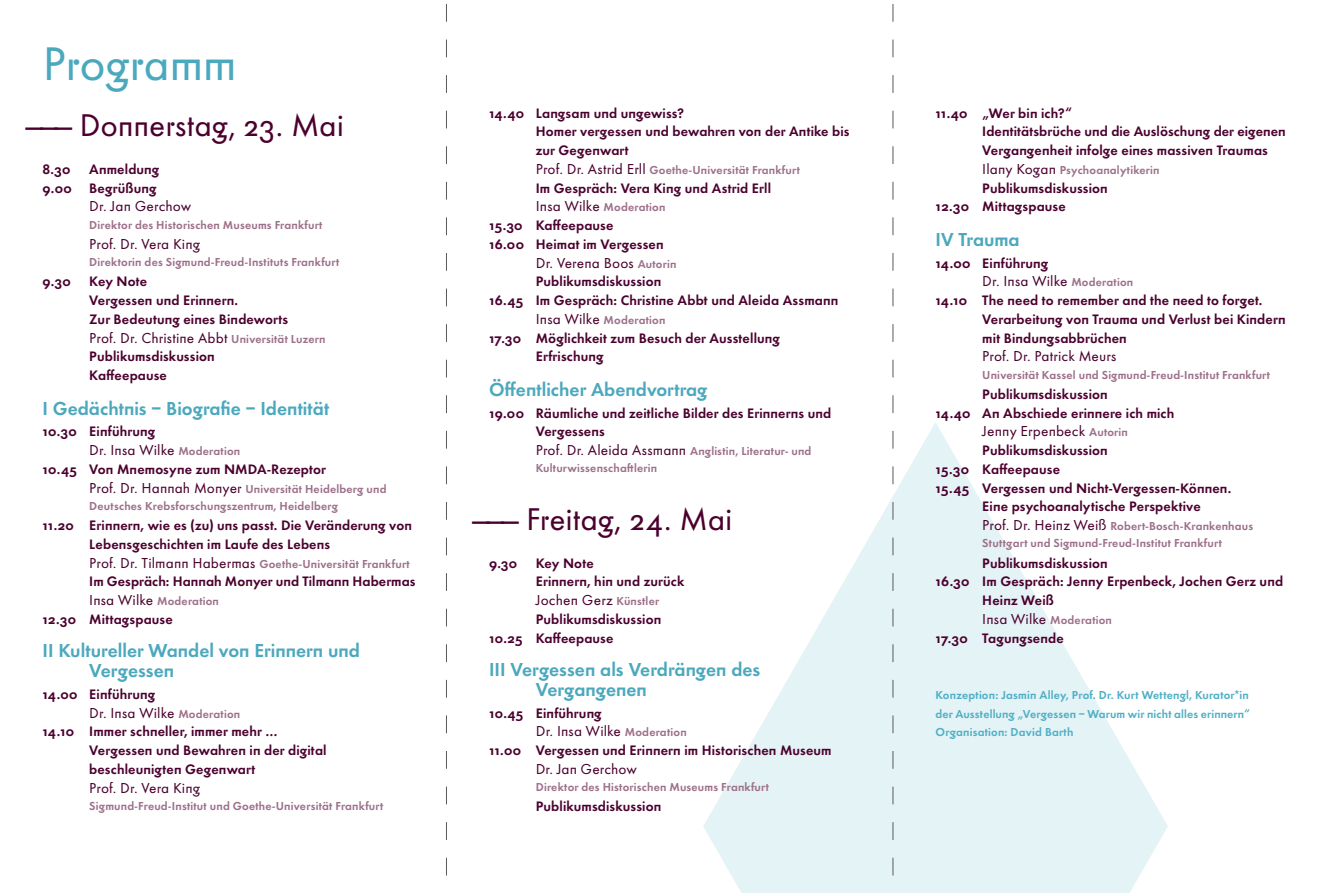
<style>
.page{position:relative;width:1331px;height:893px;background:#fff}
.page>*{position:absolute;margin:0;border:0;box-sizing:border-box;transform-origin:0 0}
.t1{font:48.9px "Futura HMF Book Os F";letter-spacing:-.005em;color:#4ba8bd}
.t2{font:32.7px "Futura HMF Book Os F";letter-spacing:-.005em;color:#4b002e}
.t3{font:19.5px/20.2px "Futura HMF Demi Bold Os F";color:#4ba8bd}
.t4{font:15px "Futura HMF Book Os F";letter-spacing:.01em;color:#4b002e}
.t5{font:14.25px/18.8px "Futura HMF Demi Bold Os F";letter-spacing:.01em;color:#4b002e}
.t6{font:12px/17.2px "Futura HMF Demi Bold Os F";letter-spacing:.015em;color:#9d708a}
.t7{font:12px/18.8px "Futura HMF Demi Bold Os F";letter-spacing:.015em;color:#4fb0c6;text-align:justify}
.s1{font-family:"Futura HMF Demi Bold Os F";font-size:12px;color:#9d708a}
.s2{font-family:"Futura HMF Book Os F";font-size:15px;color:#4b002e}
</style>
<div class="page">
<svg style="left:703px;top:422px;width:465px;height:471px;fill:#e4f3f6"></svg>
<svg style="left:446px;top:4px;width:1px;height:872px"></svg>
<svg style="left:893px;top:4px;width:1px;height:889px"></svg>
<h1 class="t1" style="left:43px;top:34px;width:196px">Programm</h1>
<h2 class="t2" style="left:26px;top:105px;width:320px">——— Donnerstag, 23. Mai</h2>
<p class="t5" style="left:43px;top:159px;width:118px;text-align:right">Anmeldung<br>9.00 Begrüßung</p>
<p class="t4" style="left:89px;top:197px;width:104px">Dr. Jan Gerchow</p>
<p class="t6" style="left:89px;top:215px;width:235px">Direktor des Historischen Museums Frankfurt</p>
<p class="t4" style="left:89px;top:235px;width:112px">Prof. Dr. Vera King</p>
<p class="t6" style="left:89px;top:253px;width:251px">Direktorin des Sigmund-Freud-Instituts Frankfurt</p>
<p class="t5" style="left:43px;top:272px;width:30px">9.30</p>
<p class="t5" style="left:89px;top:272px;width:201px">Key Note<br>Vergessen und Erinnern.<br>Zur Bedeutung eines Bindeworts</p>
<p class="t4" style="left:89px;top:328px;width:238px">Prof. Dr. Christine Abbt <span class="s1">Universität Luzern</span></p>
<p class="t5" style="left:89px;top:347px;width:127px">Publikumsdiskussion<br>Kaffeepause</p>
<h3 class="t3" style="left:43px;top:397px;width:288px">I Gedächtnis – Biografie – Identität</h3>
<p class="t5" style="left:43px;top:422px;width:114px">10.30 Einführung</p>
<p class="t4" style="left:89px;top:441px;width:152px">Dr. Insa Wilke <span class="s1">Moderation</span></p>
<p class="t5" style="left:43px;top:459px;width:285px">10.45 Von Mnemosyne zum NMDA-Rezeptor</p>
<p class="t6" style="left:89px;top:479px;width:299px"><span class="s2">Prof. Dr. Hannah Monyer</span> Universität Heidelberg und<br>Deutsches Krebsforschungszentrum, Heidelberg</p>
<p class="t5" style="left:89px;top:515px;width:324px;text-indent:-47px">11.20 Erinnern, wie es (zu) uns passt. Die Veränderung von<br>Lebensgeschichten im Laufe des Lebens</p>
<p class="t6" style="left:89px;top:554px;width:322px"><span class="s2">Prof. Dr. Tilmann Habermas</span> Goethe-Universität Frankfurt</p>
<p class="t5" style="left:89px;top:572px;width:328px">Im Gespräch: Hannah Monyer und Tilmann Habermas</p>
<p class="t6" style="left:89px;top:592px;width:131px"><span class="s2">Insa Wilke</span> Moderation</p>
<p class="t5" style="left:43px;top:609px;width:132px">12.30 Mittagspause</p>
<h3 class="t3" style="left:89px;top:639px;width:272px;text-indent:-47px">II Kultureller Wandel von Erinnern und<br>Vergessen</h3>
<p class="t5" style="left:43px;top:684px;width:114px">14.00 Einführung</p>
<p class="t4" style="left:89px;top:703px;width:152px">Dr. Insa Wilke <span class="s1">Moderation</span></p>
<p class="t5" style="left:89px;top:722px;width:239px;text-indent:-47px">14.10 Immer schneller, immer mehr …<br>Vergessen und Bewahren in der digital beschleunigten Gegenwart</p>
<p class="t4" style="left:89px;top:778px;width:112px">Prof. Dr. Vera King</p>
<p class="t6" style="left:89px;top:797px;width:295px">Sigmund-Freud-Institut und Goethe-Universität Frankfurt</p>
<p class="t5" style="left:43px;top:159px;width:29px">8.30</p>
<p class="t5" style="left:536px;top:103px;width:315px;text-indent:-47px">14.40 Langsam und ungewiss?<br>Homer vergessen und bewahren von der Antike bis zur Gegenwart</p>
<p class="t6" style="left:536px;top:161px;width:266px"><span class="s2">Prof. Dr. Astrid Erll</span> Goethe-Universität Frankfurt</p>
<p class="t5" style="left:536px;top:178px;width:237px">Im Gespräch: Vera King und Astrid Erll</p>
<p class="t6" style="left:536px;top:198px;width:131px"><span class="s2">Insa Wilke</span> Moderation</p>
<p class="t5" style="left:489px;top:215px;width:176px">15.30 Kaffeepause<br>16.00 Heimat im Vergessen</p>
<p class="t4" style="left:536px;top:253px;width:142px">Dr. Verena Boos <span class="s1">Autorin</span></p>
<p class="t5" style="left:489px;top:272px;width:351px;text-indent:47px">Publikumsdiskussion<br>16.45 Im Gespräch: Christine Abbt und Aleida Assmann</p>
<p class="t6" style="left:536px;top:311px;width:131px"><span class="s2">Insa Wilke</span> Moderation</p>
<p class="t5" style="left:536px;top:328px;width:246px;text-indent:-47px">17.30 Möglichkeit zum Besuch der Ausstellung<br>Erfrischung</p>
<h3 class="t3" style="left:489px;top:378px;width:220px">Öffentlicher Abendvortrag</h3>
<p class="t5" style="left:536px;top:403px;width:297px;text-indent:-47px">19.00 Räumliche und zeitliche Bilder des Erinnerns und<br>Vergessens</p>
<p class="t6" style="left:536px;top:442px;width:277px"><span class="s2">Prof. Dr. Aleida Assmann</span> Anglistin, Literatur- und<br>Kulturwissenschaftlerin</p>
<h2 class="t2" style="left:472px;top:499px;width:262px">——— Freitag, 24. Mai</h2>
<p class="t5" style="left:489px;top:553px;width:30px">9.30</p>
<p class="t5" style="left:536px;top:553px;width:150px">Key Note<br>Erinnern, hin und zurück</p>
<p class="t4" style="left:536px;top:591px;width:125px">Jochen Gerz <span class="s1">Künstler</span></p>
<p class="t5" style="left:489px;top:609px;width:174px;text-indent:47px">Publikumsdiskussion<br>10.25 Kaffeepause</p>
<h3 class="t3" style="left:536px;top:658px;width:226px;text-indent:-47px">III Vergessen als Verdrängen des<br>Vergangenen</h3>
<p class="t5" style="left:489px;top:703px;width:114px">10.45 Einführung</p>
<p class="t4" style="left:536px;top:722px;width:152px">Dr. Insa Wilke <span class="s1">Moderation</span></p>
<p class="t5" style="left:489px;top:740px;width:344px">11.00 Vergessen und Erinnern im Historischen Museum</p>
<p class="t4" style="left:536px;top:760px;width:103px">Dr. Jan Gerchow</p>
<p class="t6" style="left:536px;top:778px;width:235px">Direktor des Historischen Museums Frankfurt</p>
<p class="t5" style="left:536px;top:797px;width:127px">Publikumsdiskussion</p>
<p class="t5" style="left:982px;top:103px;width:305px;text-indent:-47px">11.40 „Wer bin ich?“<br>Identitätsbrüche und die Auslöschung der eigenen<br>Vergangenheit infolge eines massiven Traumas</p>
<p class="t6" style="left:982px;top:161px;width:179px"><span class="s2">Ilany Kogan</span> Psychoanalytikerin</p>
<p class="t5" style="left:935px;top:178px;width:174px;text-indent:47px">Publikumsdiskussion<br>12.30 Mittagspause</p>
<h3 class="t3" style="left:935px;top:228px;width:86px">IV Trauma</h3>
<p class="t5" style="left:935px;top:253px;width:114px">14.00 Einführung</p>
<p class="t4" style="left:982px;top:272px;width:152px">Dr. Insa Wilke <span class="s1">Moderation</span></p>
<p class="t5" style="left:982px;top:290px;width:305px;text-indent:-47px">14.10 The need to remember and the need to forget.<br>Verarbeitung von Trauma und Verlust bei Kindern mit Bindungsabbrüchen</p>
<p class="t4" style="left:982px;top:347px;width:136px">Prof. Dr. Patrick Meurs</p>
<p class="t6" style="left:982px;top:365px;width:289px">Universität Kassel und Sigmund-Freud-Institut Frankfurt</p>
<p class="t5" style="left:935px;top:384px;width:240px;text-indent:47px">Publikumsdiskussion<br>14.40 An Abschiede erinnere ich mich</p>
<p class="t4" style="left:982px;top:422px;width:147px">Jenny Erpenbeck <span class="s1">Autorin</span></p>
<p class="t5" style="left:982px;top:440px;width:127px">Publikumsdiskussion</p>
<p class="t5" style="left:935px;top:459px;width:126px">15.30 Kaffeepause</p>
<p class="t5" style="left:935px;top:478px;width:297px">15.45 Vergessen und Nicht-Vergessen-Können.</p>
<p class="t5" style="left:982px;top:497px;width:220px">Eine psychoanalytische Perspektive</p>
<p class="t6" style="left:982px;top:517px;width:272px"><span class="s2">Prof. Dr. Heinz Weiß</span> Robert-Bosch-Krankenhaus<br>Stuttgart und Sigmund-Freud-Institut Frankfurt</p>
<p class="t5" style="left:982px;top:553px;width:127px">Publikumsdiskussion</p>
<p class="t5" style="left:935px;top:572px;width:349px">16.30 Im Gespräch: Jenny Erpenbeck, Jochen Gerz und</p>
<p class="t5" style="left:982px;top:590px;width:73px">Heinz Weiß</p>
<p class="t6" style="left:982px;top:611px;width:131px"><span class="s2">Insa Wilke</span> Moderation</p>
<p class="t5" style="left:935px;top:628px;width:130px">17.30 Tagungsende</p>
<p class="t7" style="left:935px;top:685px;width:316px">Konzeption: Jasmin Alley, Prof. Dr. Kurt Wettengl, Kurator*in der Ausstellung „Vergessen – Warum wir nicht alles erinnern“ Organisation: David Barth</p>
</div>
